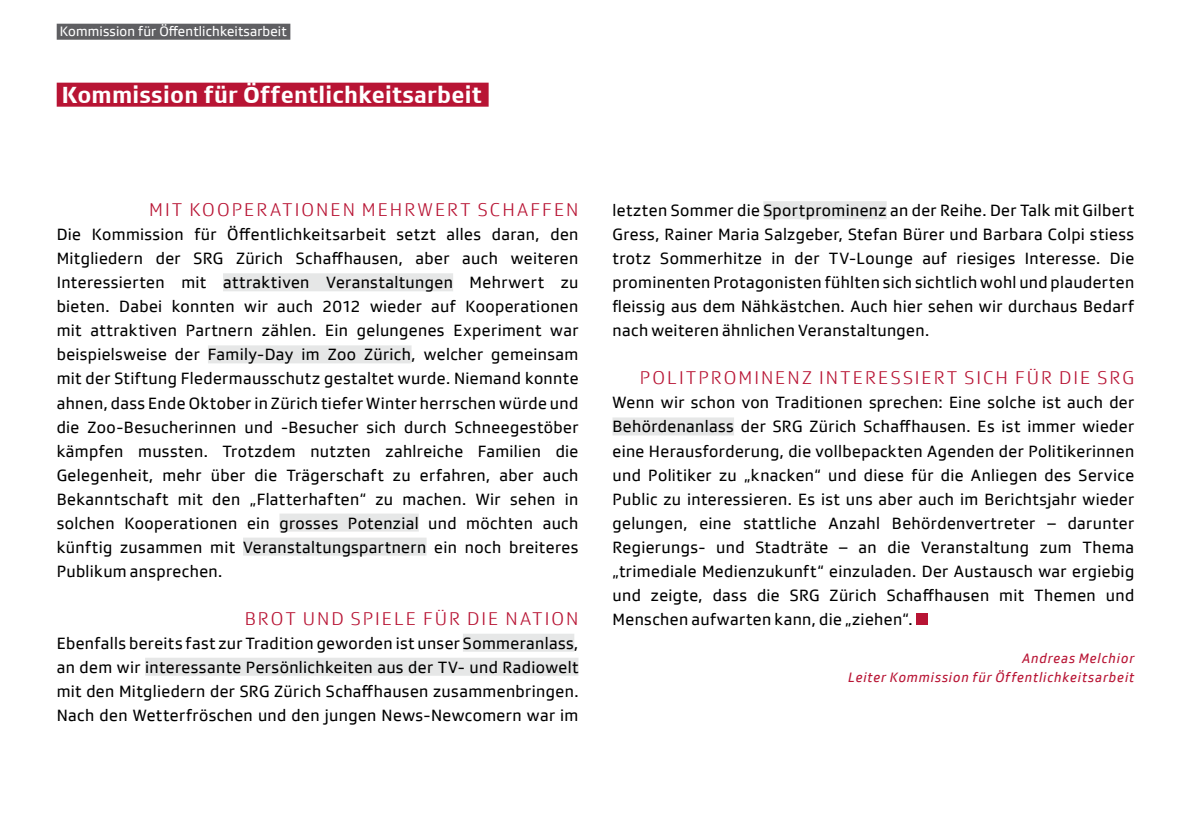
<style>
.page{position:relative;width:1191px;height:840px;background:#fff}
.page>*{position:absolute;margin:0;border:0;box-sizing:border-box;transform-origin:0 0}
.t1{font:700 24px "SRGSSR Type";letter-spacing:.01em;color:#fff}
.t2{font:300 19px "SRGSSR Type";letter-spacing:.105em;color:#b81434}
.t3{font:16.8px/24px "SRGSSR Type";letter-spacing:.02em;color:#000;text-align:justify}
.t4{font:italic 14px/19px "SRGSSR Type";letter-spacing:.065em;color:#b81434;text-align:right}
.t5{font:14px "SRGSSR Type";letter-spacing:.01em;color:#fff}
.s1{color:#5f5e61}
</style>
<div class="page">
<div style="left:57px;top:24px;width:233px;height:16px;background:#5f5f62"></div>
<div style="left:57px;top:83px;width:431px;height:24px;background:#b81434"></div>
<div style="left:223px;top:273px;width:230px;height:18px;background:#e6e7e7"></div>
<div style="left:208px;top:345px;width:203px;height:18px;background:#e6e7e7"></div>
<div style="left:279px;top:513px;width:140px;height:18px;background:#e6e7e7"></div>
<div style="left:243px;top:537px;width:183px;height:18px;background:#e6e7e7"></div>
<div style="left:463px;top:633px;width:111px;height:18px;background:#e6e7e7"></div>
<div style="left:145px;top:657px;width:433px;height:18px;background:#e6e7e7"></div>
<div style="left:763px;top:201px;width:123px;height:18px;background:#e6e7e7"></div>
<div style="left:612px;top:417px;width:122px;height:18px;background:#e6e7e7"></div>
<div style="left:916px;top:613px;width:11px;height:11px;background:#b81434"></div>
<p class="t5" style="left:60px;top:23px;width:232px">Kommission für Öffentlichkeitsarbeit<span class="s1">.</span></p>
<h1 class="t1" style="left:62px;top:80px;width:421px">Kommission für Öffentlichkeitsarbeit</h1>
<p class="t2" style="left:149px;top:199px;width:431px">MIT KOOPERATIONEN MEHRWERT SCHAFFEN</p>
<p class="t3" style="left:57px;top:222px;width:523px">Die Kommission für Öffentlichkeitsarbeit setzt alles daran, den Mitgliedern der SRG Zürich Schaffhausen, aber auch weiteren Interessierten mit attraktiven Veranstaltungen Mehrwert zu bieten. Dabei konnten wir auch 2012 wieder auf Kooperationen mit attraktiven Partnern zählen. Ein gelungenes Experiment war beispielsweise der Family-Day im Zoo Zürich, welcher gemeinsam mit der Stiftung Fledermausschutz gestaltet wurde. Niemand konnte ahnen, dass Ende Oktober in Zürich tiefer Winter herrschen würde und die Zoo-Besucherinnen und -Besucher sich durch Schneegestöber kämpfen mussten. Trotzdem nutzten zahlreiche Familien die Gelegenheit, mehr über die Trägerschaft zu erfahren, aber auch Bekanntschaft mit den „Flatterhaften“ zu machen. Wir sehen in solchen Kooperationen ein grosses Potenzial und möchten auch künftig zusammen mit Veranstaltungspartnern ein noch breiteres Publikum ansprechen.</p>
<p class="t2" style="left:245px;top:607px;width:335px">BROT UND SPIELE FÜR DIE NATION</p>
<p class="t3" style="left:57px;top:630px;width:523px">Ebenfalls bereits fast zur Tradition geworden ist unser Sommeranlass, an dem wir interessante Persönlichkeiten aus der TV- und Radiowelt mit den Mitgliedern der SRG Zürich Schaffhausen zusammenbringen.<br>Nach den Wetterfröschen und den jungen News-Newcomern war im</p>
<p class="t3" style="left:612px;top:198px;width:523px">letzten Sommer die Sportprominenz an der Reihe. Der Talk mit Gilbert Gress, Rainer Maria Salzgeber, Stefan Bürer und Barbara Colpi stiess trotz Sommerhitze in der TV-Lounge auf riesiges Interesse. Die prominenten Protagonisten fühlten sich sichtlich wohl und plauderten fleissig aus dem Nähkästchen. Auch hier sehen wir durchaus Bedarf nach weiteren ähnlichen Veranstaltungen.</p>
<p class="t2" style="left:640px;top:367px;width:470px">POLITPROM INENZ INTERESSIERT SICH FÜR DIE SRG</p>
<p class="t3" style="left:612px;top:390px;width:523px">Wenn wir schon von Traditionen sprechen: Eine solche ist auch der Behördenanlass der SRG Zürich Schaffhausen. Es ist immer wieder eine Herausforderung, die vollbepackten Agenden der Politikerinnen und Politiker zu „knacken“ und diese für die Anliegen des Service Public zu interessieren. Es ist uns aber auch im Berichtsjahr wieder gelungen, eine stattliche Anzahl Behördenvertreter – darunter Regierungs- und Stadträte – an die Veranstaltung zum Thema „trimediale Medienzukunft“ einzuladen. Der Austausch war ergiebig und zeigte, dass die SRG Zürich Schaffhausen mit Themen und Menschen aufwarten kann, die „ziehen“.</p>
<p class="t4" style="left:848px;top:648px;width:288px">Andreas Melchior<br>Leiter Kommission für Öffentlichkeitsarbeit</p>
</div>
